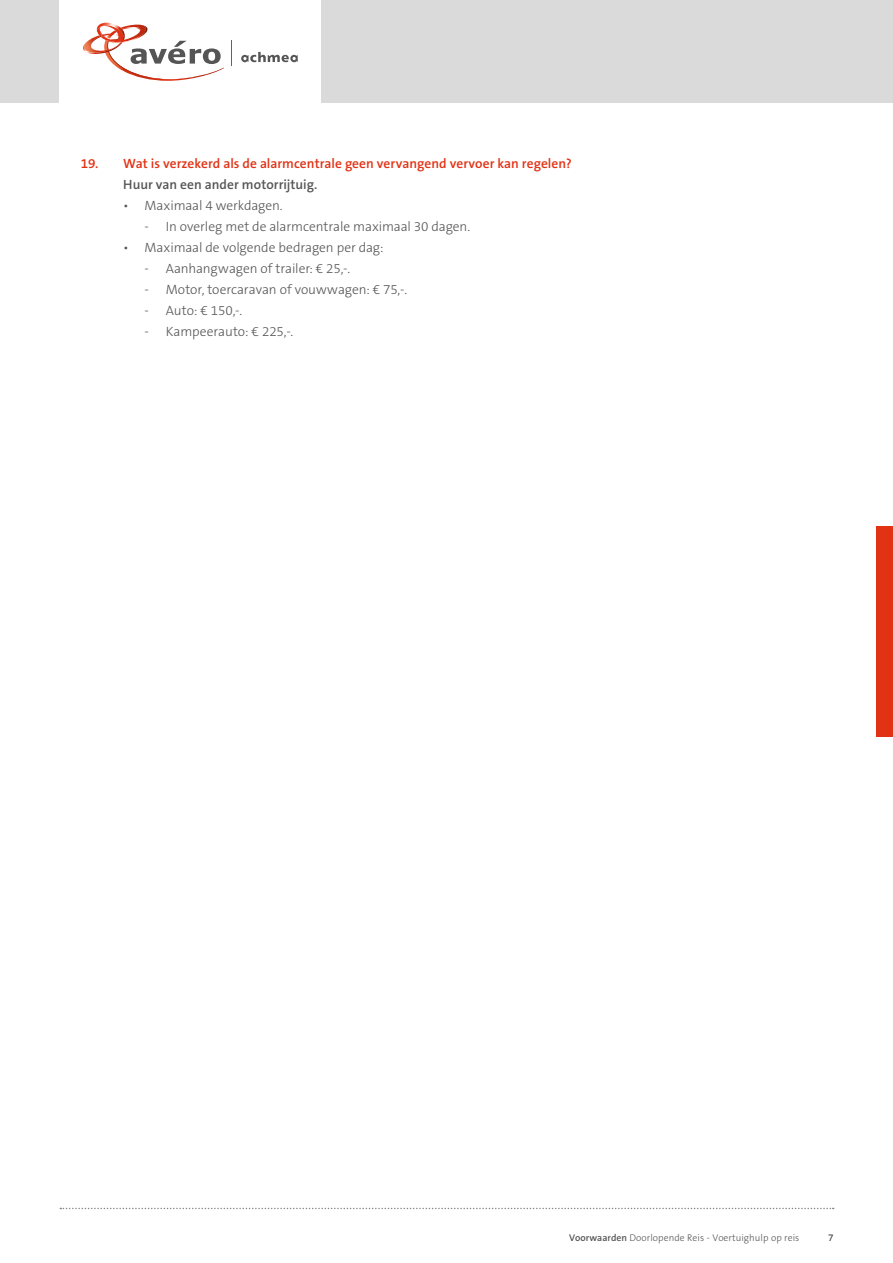
<style>
.page{position:relative;width:893px;height:1263px;background:#fff}
.page>*{position:absolute;margin:0;border:0;box-sizing:border-box;transform-origin:0 0}
.t1{font:300 13.5px "The Sans B3";letter-spacing:-.005em;color:#555}
.t2{font:600 13.5px "The Sans B6";color:#e13214}
.t3{font:600 13.5px "The Sans B6";color:#555}
.t4{font:300 9.75px "The Sans B3";letter-spacing:.005em;color:#555}
.s1{font-family:"The Sans B6";font-weight:600}
</style>
<div class="page">
<div style="left:0;top:0;width:893px;height:103px;background:#dadada"></div>
<div style="left:60px;top:0;width:261px;height:103px;background:#fff"></div>
<svg style="left:241px;top:52px;width:57px;height:10px"></svg>
<svg style="left:83px;top:22px;width:141px;height:59px"></svg>
<svg style="left:231px;top:41px;width:1px;height:25px"></svg>
<svg style="left:60px;top:1208px;width:774px;height:1px"></svg>
<div style="left:876px;top:526px;width:17px;height:211px;background:#e13214"></div>
<p class="t2" style="left:81px;top:156px;width:492px">19. Wat is verzekerd als de alarmcentrale geen vervangend vervoer kan regelen?</p>
<p class="t3" style="left:123px;top:177px;width:196px">Huur van een ander motorrijtuig.</p>
<p class="t1" style="left:123px;top:199px;width:161px">• Maximaal 4 werkdagen.</p>
<p class="t1" style="left:145px;top:220px;width:327px">- In overleg met de alarmcentrale maximaal 30 dagen.</p>
<p class="t1" style="left:123px;top:241px;width:262px">• Maximaal de volgende bedragen per dag:</p>
<p class="t1" style="left:145px;top:262px;width:207px">- Aanhangwagen of trailer: € 25,-.</p>
<p class="t1" style="left:145px;top:283px;width:264px">- Motor, toercaravan of vouwwagen: € 75,-.</p>
<p class="t1" style="left:145px;top:304px;width:99px">- Auto: € 150,-.</p>
<p class="t1" style="left:145px;top:325px;width:150px">- Kampeerauto: € 225,-.</p>
<p class="t4" style="left:569px;top:1233px;width:232px"><span class="s1">Voorwaarden</span> Doorlopende Reis - Voertuighulp op reis</p>
<p class="t4" style="left:828px;top:1233px;width:7px">7</p>
</div>
